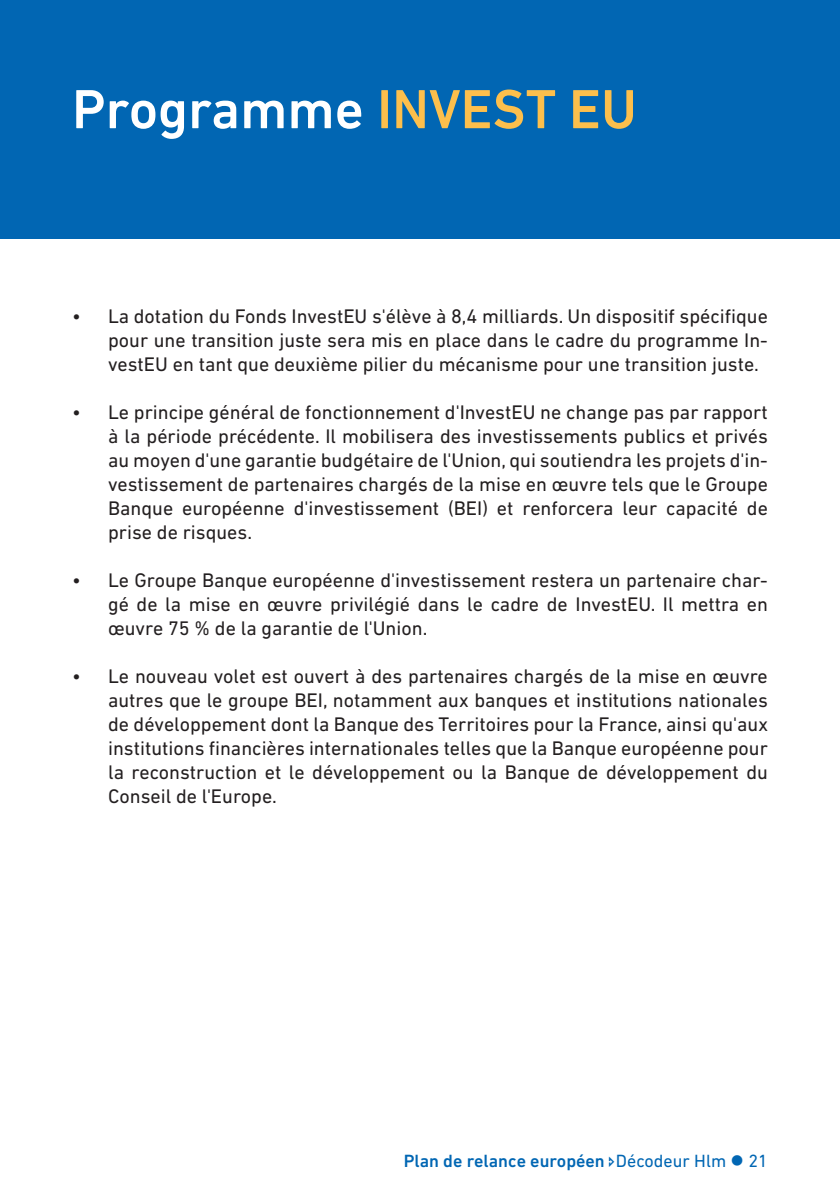
<style>
.page{position:relative;width:840px;height:1191px;background:#fff}
.page>*{position:absolute;margin:0;border:0;box-sizing:border-box;transform-origin:0 0}
.Titre_1{font:500 56px "DIN Next LT Pro";color:#fff}
.t1{font:20px/24px "DIN Next LT Pro";color:#231f20;text-align:justify}
.t2{font:500 18px "DIN Next LT Pro";color:#0166b3}
.s1{color:#fdbf4c}
.s2{font-weight:400}
</style>
<div class="page">
<div style="left:0;top:0;width:839px;height:238px;background:#0166b3"></div>
<p class="Titre_1" style="left:72px;top:77px;width:566px">Programme <span class="s1">INVEST EU</span></p>
<p class="t1" style="left:108px;top:304px;width:661px;text-indent:-36px">• La dotation du Fonds InvestEU s'élève à 8,4 milliards. Un dispositif spécifique pour une transition juste sera mis en place dans le cadre du programme In&shy;vestEU en tant que deuxième pilier du mécanisme pour une transition juste.</p>
<p class="t1" style="left:108px;top:400px;width:661px;text-indent:-36px">• Le principe général de fonctionnement d'InvestEU ne change pas par rapport à la période précédente. Il mobilisera des investissements publics et privés au moyen d'une garantie budgétaire de l'Union, qui soutiendra les projets d'in&shy;vestissement de partenaires chargés de la mise en œuvre tels que le Groupe Banque européenne d'investissement (BEI) et renforcera leur capacité de prise de risques.</p>
<p class="t1" style="left:108px;top:568px;width:661px;text-indent:-36px">• Le Groupe Banque européenne d'investissement restera un partenaire char&shy;gé de la mise en œuvre privilégié dans le cadre de InvestEU. Il mettra en œuvre 75 % de la garantie de l'Union.</p>
<p class="t1" style="left:108px;top:664px;width:661px;text-indent:-36px">• Le nouveau volet est ouvert à des partenaires chargés de la mise en œuvre autres que le groupe BEI, notamment aux banques et institutions nationales de développement dont la Banque des Territoires pour la France, ainsi qu'aux institutions financières internationales telles que la Banque européenne pour la reconstruction et le développement ou la Banque de développement du Conseil de l'Europe.</p>
<p class="t2" style="left:403px;top:1150px;width:365px">Plan de relance européen <span class="s2">Décodeur Hlm</span> ● <span class="s2">21</span></p>
</div>
